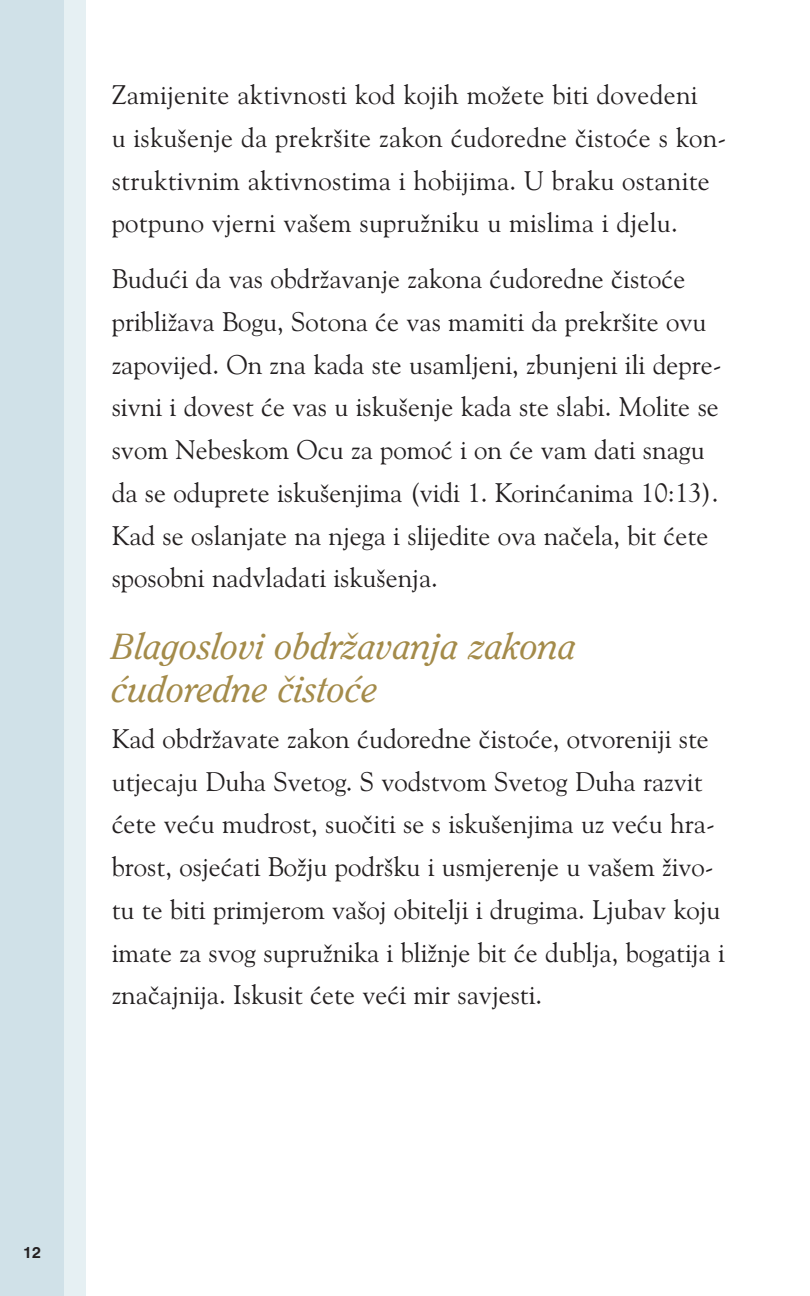
<style>
.page{position:relative;width:810px;height:1296px;background:#fff}
.page>*{position:absolute;margin:0;border:0;box-sizing:border-box;transform-origin:0 0}
.t1{font:italic 36px/43.2px "Clear Croatian";color:#a48b4a}
.t2{font:27px/42.8px "Goudy Croatian Roman";color:#231f20}
.t3{font:700 15.75px "Swiss Croatian";color:#231f20}
</style>
<div class="page">
<svg style="left:0;top:0;width:86px;height:1296px;background:#d5e4ea"></svg>
<p class="t2" style="left:112px;top:75px;width:616px">Zamijenite aktivnosti kod kojih moœete biti dovedeni<br>u iskuøenje da prekrøite zakon ñudoredne çistoñe s kon&shy;struktivnim aktivnostima i hobijima. U braku ostanite potpuno vjerni vaøem supruœniku u mislima i djelu.</p>
<p class="t2" style="left:112px;top:259px;width:612px">Buduñi da vas obdrœavanje zakona ñudoredne çistoñe pribliœava Bogu, Sotona ñe vas mamiti da prekrøite ovu zapovijed. On zna kada ste usamljeni, zbunjeni ili depre&shy;sivni i dovest ñe vas u iskuøenje kada ste slabi. Molite se svom Nebeskom Ocu za pomoñ i on ñe vam dati snagu da se oduprete iskuøenjima (vidi 1. Korinñanima 10:13).<br>Kad se oslanjate na njega i slijedite ova naçela, bit ñete sposobni nadvladati iskuøenja.</p>
<h1 class="t1" style="left:112px;top:627px;width:466px">Blagoslovi obdrœavanja zakona ñudoredne çistoñe</h1>
<p class="t2" style="left:112px;top:719px;width:615px">Kad obdrœavate zakon ñudoredne çistoñe, otvoreniji ste utjecaju Duha Svetog. S vodstvom Svetog Duha razvit ñete veñu mudrost, suoçiti se s iskuøenjima uz veñu hra&shy;brost, osjeñati Boœju podrøku i usmjerenje u vaøem œivo&shy;tu te biti primjerom vaøoj obitelji i drugima. Ljubav koju imate za svog supruœnika i bliœnje bit ñe dublja, bogatija i znaçajnija. Iskusit ñete veñi mir savjesti.</p>
<p class="t3" style="left:23px;top:1246px;width:19px">12</p>
</div>
